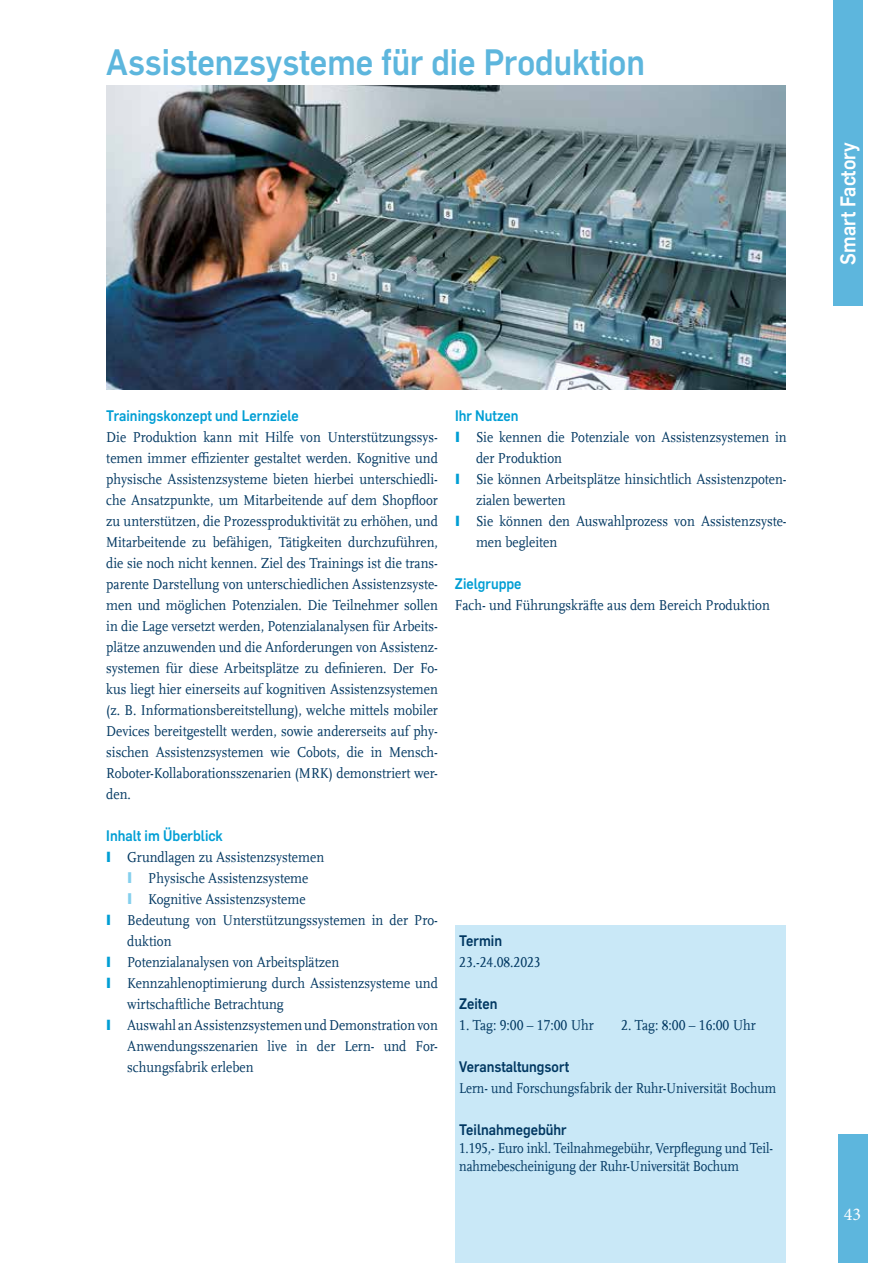
<style>
.page{position:relative;width:893px;height:1263px;background:#fff}
.page>*{position:absolute;margin:0;border:0;box-sizing:border-box;transform-origin:0 0}
.t1{font:700 36px "Rub Flama";color:#5db6dd;scale:.9 1}
.t2{font:700 21px "Rub Flama";color:#fff;scale:.9 1}
.t3{font:18px "Minion Pro";color:#fff}
.t4{font:15px/21px "RUB Scala TZ";color:#003761;text-align:justify;scale:.9 1}
.t5{font:15px/18px "RUB Scala TZ";color:#003761;scale:.87 1}
.t6{font:700 15px "Rub Flama";color:#009ed4;scale:.9 1}
.t7{font:15px "RUB Scala TZ";color:#003761;scale:.86 1}
.t8{font:700 15px "Rub Flama";color:#003761;scale:.9 1}
.s1{font-family:"Arial";font-weight:900;font-size:14.25px;color:#009ed4}
.s2{font-family:"Arial";font-weight:900;color:#84cfed}
</style>
<div class="page">
<div style="left:833px;top:0;width:30px;height:306px;background:#5db6dd"></div>
<div style="left:838px;top:1134px;width:29px;height:129px;background:#5db6dd"></div>
<div style="left:456px;top:926px;width:330px;height:337px;background:#c9e8f7"></div>
<img style="left:106px;top:85px;width:680px;height:304px">
<h1 class="t1" style="left:106px;top:36px;width:600px">Assistenzsysteme für die Produktion</h1>
<h2 class="t2" style="left:833px;top:265px;width:138px;rotate:-90deg">Smart Factory</h2>
<p class="t6" style="left:106px;top:405px;width:215px">Trainingskonzept und Lernziele</p>
<p class="t4" style="left:106px;top:426px;width:370px">Die Produktion kann mit Hilfe von Unterstützungssys&shy;temen immer effizienter gestaltet werden. Kognitive und physische Assistenzsysteme bieten hierbei unterschiedli&shy;che Ansatzpunkte, um Mitarbeitende auf dem Shopfloor zu unterstützen, die Prozessproduktivität zu erhöhen, und Mitarbeitende zu befähigen, Tätigkeiten durchzuführen, die sie noch nicht kennen. Ziel des Trainings ist die trans&shy;parente Darstellung von unterschiedlichen Assistenzsyste&shy;men und möglichen Potenzialen. Die Teilnehmer sollen in die Lage versetzt werden, Potenzialanalysen für Arbeits&shy;plätze anzuwenden und die Anforderungen von Assistenz&shy;systemen für diese Arbeitsplätze zu definieren. Der Fo&shy;kus liegt hier einerseits auf kognitiven Assistenzsystemen (z. B. Informationsbereitstellung), welche mittels mobiler Devices bereitgestellt werden, sowie andererseits auf phy&shy;sischen Assistenzsystemen wie Cobots, die in Mensch-Roboter-Kollaborationsszenarien (MRK) demonstriert wer&shy;den.</p>
<p class="t6" style="left:106px;top:825px;width:131px">Inhalt im Überblick</p>
<p class="t4" style="left:106px;top:846px;width:244px"><span class="s1">I</span> Grundlagen zu Assistenzsystemen</p>
<p class="t4" style="left:127px;top:867px;width:203px"><span class="s2">I</span> Physische Assistenzsysteme</p>
<p class="t4" style="left:127px;top:888px;width:200px"><span class="s2">I</span> Kognitive Assistenzsysteme</p>
<p class="t4" style="left:106px;top:909px;width:370px"><span class="s1">I</span> Bedeutung von Unterstützungssystemen in der Pro-</p>
<p class="t4" style="left:127px;top:930px;width:51px">duktion</p>
<p class="t4" style="left:106px;top:951px;width:260px"><span class="s1">I</span> Potenzialanalysen von Arbeitsplätzen</p>
<p class="t4" style="left:106px;top:972px;width:370px"><span class="s1">I</span> Kennzahlenoptimierung durch Assistenzsysteme und</p>
<p class="t4" style="left:127px;top:993px;width:175px">wirtschaftliche Betrachtung</p>
<p class="t4" style="left:106px;top:1014px;width:370px"><span class="s1">I</span> Auswahl an Assistenzsystemen und Demonstration von</p>
<p class="t4" style="left:127px;top:1035px;width:347px">Anwendungsszenarien live in der Lern- und For-</p>
<p class="t4" style="left:127px;top:1056px;width:142px">schungsfabrik erleben</p>
<p class="t6" style="left:455px;top:405px;width:72px">Ihr Nutzen</p>
<p class="t4" style="left:455px;top:426px;width:370px"><span class="s1">I</span> Sie kennen die Potenziale von Assistenzsystemen in</p>
<p class="t4" style="left:476px;top:447px;width:97px">der Produktion</p>
<p class="t4" style="left:455px;top:468px;width:370px"><span class="s1">I</span> Sie können Arbeitsplätze hinsichtlich Assistenzpoten-</p>
<p class="t4" style="left:476px;top:489px;width:101px">zialen bewerten</p>
<p class="t4" style="left:455px;top:510px;width:370px"><span class="s1">I</span> Sie können den Auswahlprozess von Assistenzsyste-</p>
<p class="t4" style="left:476px;top:531px;width:92px">men begleiten</p>
<p class="t6" style="left:455px;top:573px;width:75px">Zielgruppe</p>
<p class="t4" style="left:455px;top:594px;width:351px">Fach- und Führungskräfte aus dem Bereich Produktion</p>
<p class="t8" style="left:459px;top:930px;width:49px">Termin</p>
<p class="t4" style="left:459px;top:951px;width:92px">23.-24.08.2023</p>
<p class="t8" style="left:459px;top:993px;width:44px">Zeiten</p>
<p class="t4" style="left:459px;top:1014px;width:151px">1. Tag: 9:00 – 17:00 Uhr</p>
<p class="t4" style="left:621px;top:1014px;width:151px">2. Tag: 8:00 – 16:00 Uhr</p>
<p class="t8" style="left:459px;top:1056px;width:124px">Veranstaltungsort</p>
<p class="t7" style="left:459px;top:1078px;width:370px">Lern- und Forschungsfabrik der Ruhr-Universität Bochum</p>
<p class="t8" style="left:459px;top:1119px;width:121px">Teilnahmegebühr</p>
<p class="t5" style="left:459px;top:1139px;width:362px">1.195,- Euro inkl. Teilnahmegebühr, Verpflegung und Teil&shy;nahmebescheinigung der Ruhr-Universität Bochum</p>
<p class="t3" style="left:844px;top:1202px;width:19px">43</p>
</div>
